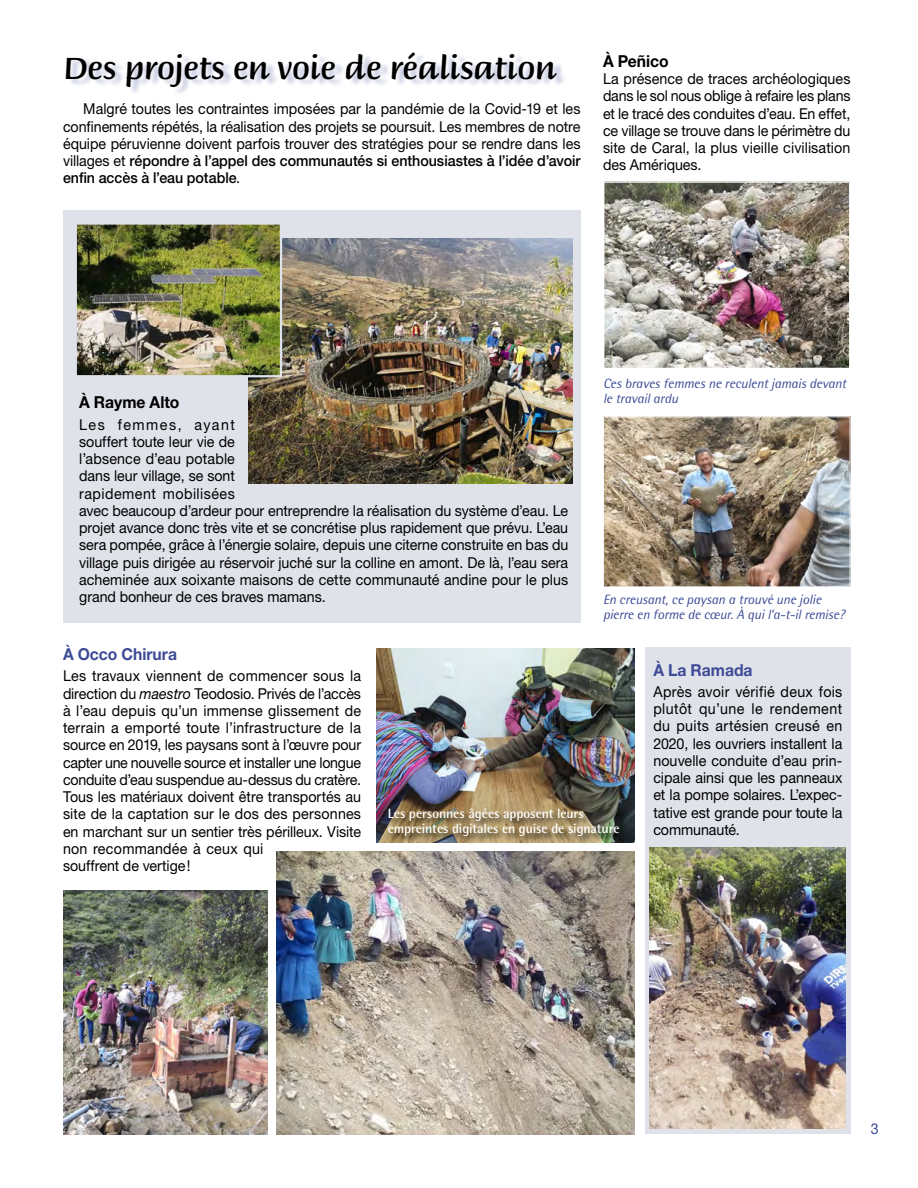
<style>
.page{position:relative;width:918px;height:1188px;background:#fff}
.page>*{position:absolute;margin:0;border:0;box-sizing:border-box;transform-origin:0 0}
.t1{font:500 33px "Briem Script Std";letter-spacing:-.015em;color:#000}
.t2{font:700 16.5px "Helvetica Neue";color:#3d4b97;scale:.95 1}
.t3{font:700 16.5px "Helvetica Neue";color:#000;scale:.95 1}
.t4{font:15px/17.2px "Helvetica Neue";color:#000;text-align:justify;scale:.95 1}
.t5{font:15px "Helvetica Neue";color:#3d4b97;scale:.95 1}
.t6{font:italic 13.5px/15px "Rotis Semi Sans";letter-spacing:-.01em;color:#3d4b97}
.t7{font:700 13.5px/15px "Rotis Semi Sans";letter-spacing:-.01em;color:#fff}
.s1{font-weight:500}
.s2{font-style:italic}
</style>
<div class="page">
<div style="left:63px;top:210px;width:518px;height:413px;background:#e0e2ea"></div>
<div style="left:69px;top:53px;width:498px;height:42px;background:#3d4b97;opacity:.3"></div>
<img style="left:248px;top:239px;width:324px;height:245px">
<div style="left:645px;top:648px;width:205px;height:486px;background:#e0e2ea"></div>
<img style="left:650px;top:848px;width:196px;height:281px">
<img style="left:376px;top:648px;width:259px;height:195px">
<img style="left:605px;top:418px;width:243px;height:167px">
<div style="left:603px;top:416px;width:247px;height:171px;border:1px solid #fff"></div>
<img style="left:78px;top:225px;width:201px;height:149px">
<div style="left:75px;top:222px;width:207px;height:155px;border:2px solid #e0e2ea"></div>
<img style="left:64px;top:891px;width:204px;height:244px">
<img style="left:277px;top:851px;width:358px;height:284px">
<div style="left:387px;top:807px;width:241px;height:38px;background:#000;opacity:.75"></div>
<img style="left:605px;top:183px;width:243px;height:184px">
<div style="left:603px;top:181px;width:247px;height:188px;border:1px solid #fff"></div>
<h1 class="t1" style="left:63px;top:49px;width:495px">Des projets en voie de réalisation</h1>
<p class="t4" style="left:63px;top:100px;width:546px;text-indent:20px">Malgré toutes les contraintes imposées par la pandémie de la Covid-19 et les confinements répétés, la réalisation des projets se poursuit. Les membres de notre équipe péruvienne doivent parfois trouver des stratégies pour se rendre dans les villages et <span class="s1">répondre à l’appel des communautés si enthousiastes à l’idée d’avoir enfin accès à l’eau potable</span>.</p>
<p class="t3" style="left:603px;top:51px;width:71px">À Peñico</p>
<p class="t4" style="left:603px;top:70px;width:262px">La présence de traces archéologiques dans le sol nous oblige à refaire les plans et le tracé des conduites d’eau. En effet, ce village se trouve dans le périmètre du site de Caral, la plus vieille civilisation des Amériques.</p>
<p class="t3" style="left:79px;top:392px;width:107px">À Rayme Alto</p>
<p class="t4" style="left:79px;top:415px;width:516px;text-align:left">Les femmes, ayant<br>souffert toute leur vie de<br>l’absence d’eau potable<br>dans leur village, se sont<br>rapidement mobilisées<br>avec beaucoup d’ardeur pour entreprendre la réalisation du système d’eau. Le projet avance donc très vite et se concrétise plus rapidement que prévu. L’eau sera pompée, grâce à l’énergie solaire, depuis une citerne construite en bas du village puis dirigée au réservoir juché sur la colline en amont. De là, l’eau sera acheminée aux soixante maisons de cette communauté andine pour le plus grand bonheur de ces braves mamans.</p>
<p class="t6" style="left:603px;top:376px;width:245px">Ces braves femmes ne reculent jamais devant le travail ardu</p>
<p class="t6" style="left:603px;top:592px;width:243px">En creusant, ce paysan a trouvé une jolie pierre en forme de cœur. À qui l’a-t-il remise?</p>
<p class="t2" style="left:63px;top:644px;width:122px">À Occo Chirura</p>
<p class="t4" style="left:63px;top:667px;width:315px;text-align:left">Les travaux viennent de commencer sous la direction du <span class="s2">maestro</span> Teodosio. Privés de l’accès à l’eau depuis qu’un immense glissement de terrain a emporté toute l’infrastructure de la source en 2019, les paysans sont à l’œuvre pour capter une nouvelle source et installer une longue conduite d’eau suspendue au-dessus du cratère.<br>Tous les matériaux doivent être transportés au site de la captation sur le dos des personnes en marchant sur un sentier très périlleux. Visite non recommandée à ceux qui<br>souffrent de vertige!</p>
<p class="t7" style="left:388px;top:806px;width:234px">Les personnes âgées apposent leurs empreintes digitales en guise de signature</p>
<p class="t2" style="left:653px;top:660px;width:106px">À La Ramada</p>
<p class="t4" style="left:653px;top:683px;width:201px">Après avoir vérifié deux fois plutôt qu’une le rendement du puits artésien creusé en 2020, les ouvriers installent la nouvelle conduite d’eau prin&shy;cipale ainsi que les panneaux et la pompe solaires. L’expec&shy;tative est grande pour toute la communauté.</p>
<p class="t5" style="left:871px;top:1120px;width:10px">3</p>
</div>
